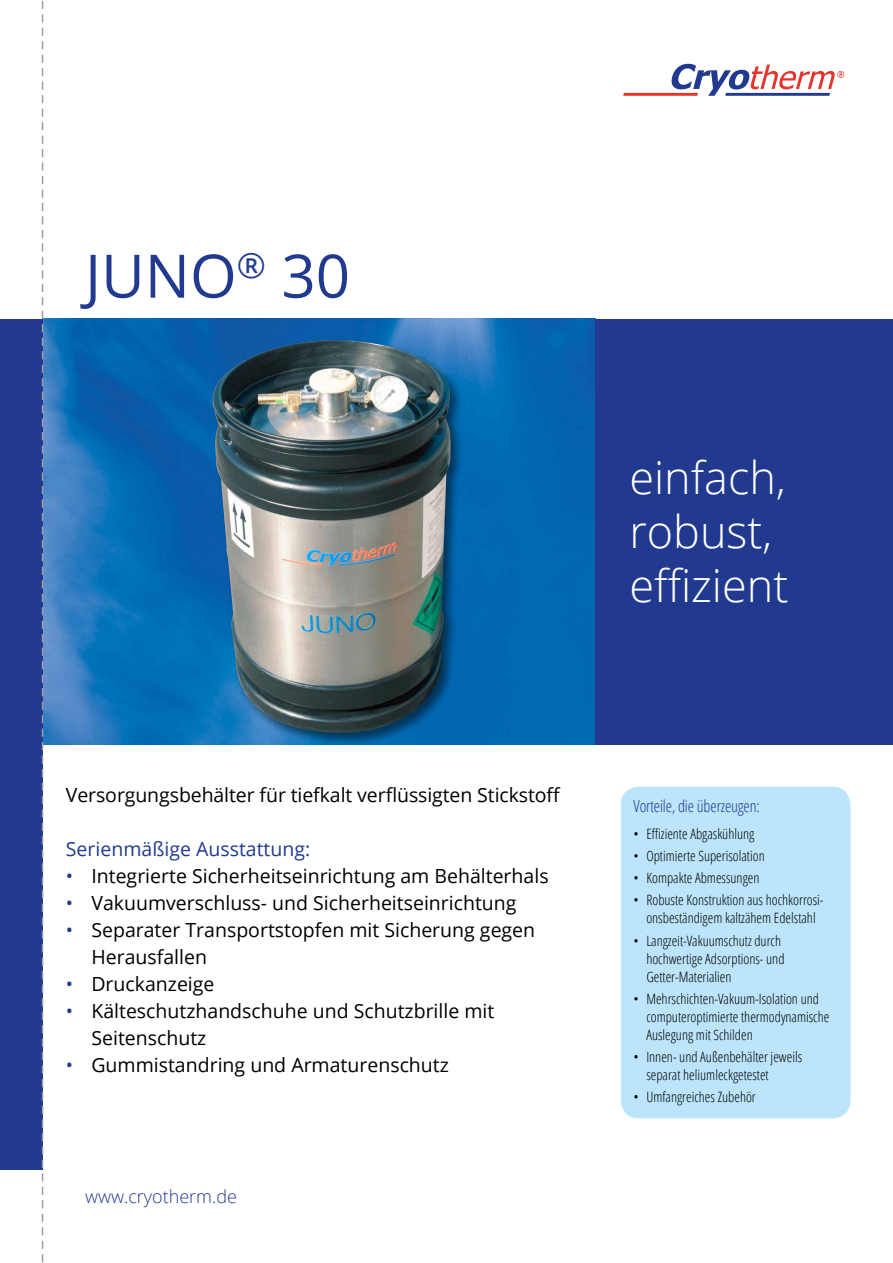
<style>
.page{position:relative;width:893px;height:1263px;background:#fff}
.page>*{position:absolute;margin:0;border:0;box-sizing:border-box;transform-origin:0 0}
.t1{font:60px "Open Sans";color:#213a8f}
.t2{font:300 45px/54px "Open Sans";color:#fff}
.t3{font:19.5px/27px "Open Sans";color:#000}
.t4{font:19.5px "Open Sans";color:#213a8f}
.t5{font:300 18px "Open Sans";color:#213a8f}
.t6{font:300 condensed 16.5px "Open Sans";letter-spacing:-.01em;color:#213a8f}
.t7{font:300 condensed 14.25px/18px "Open Sans";color:#000}
.s1{font-weight:300;font-stretch:condensed;color:#213a8f}
</style>
<div class="page">
<img style="left:43px;top:319px;width:552px;height:425px">
<div style="left:0;top:319px;width:43px;height:850px;background:#213a8f"></div>
<div style="left:595px;top:319px;width:298px;height:425px;background:#213a8f"></div>
<svg style="left:42px;top:0;width:1px;height:1263px"></svg>
<svg style="left:623px;top:64px;width:221px;height:32px"></svg>
<div style="left:211px;top:338px;width:254px;height:409px;background:#000;opacity:.5"></div>
<img style="left:212px;top:340px;width:240px;height:393px">
<div style="left:621px;top:787px;width:229px;height:331px;background:#bce4fa;border-radius:18px"></div>
<h1 class="t1" style="left:85px;top:235px;width:267px">JUNO<sup>®</sup> 30</h1>
<h2 class="t2" style="left:629px;top:450px;width:161px">einfach, robust, effizient</h2>
<h3 class="t3" style="left:66px;top:780px;width:496px">Versorgungsbehälter für tiefkalt verflüssigten Stickstoff</h3>
<h3 class="t4" style="left:66px;top:835px;width:246px">Serienmäßige Ausstattung:</h3>
<h3 class="t3" style="left:66px;top:861px;width:484px"><span class="s1">•</span> Integrierte Sicherheitseinrichtung am Behälterhals</h3>
<h3 class="t3" style="left:66px;top:888px;width:452px"><span class="s1">•</span> Vakuumverschluss- und Sicherheitseinrichtung</h3>
<h3 class="t3" style="left:91px;top:915px;width:445px;text-indent:-26px"><span class="s1">•</span> Separater Transportstopfen mit Sicherung gegen<br>Herausfallen</h3>
<h3 class="t3" style="left:66px;top:969px;width:150px"><span class="s1">•</span> Druckanzeige</h3>
<h3 class="t3" style="left:91px;top:996px;width:404px;text-indent:-26px"><span class="s1">•</span> Kälteschutzhandschuhe und Schutzbrille mit<br>Seitenschutz</h3>
<h3 class="t3" style="left:66px;top:1051px;width:384px"><span class="s1">•</span> Gummistandring und Armaturenschutz</h3>
<p class="t5" style="left:85px;top:1184px;width:153px">www.cryotherm.de</p>
<p class="t6" style="left:634px;top:795px;width:128px">Vorteile, die überzeugen:</p>
<p class="t7" style="left:634px;top:824px;width:122px">• Effiziente Abgaskühlung</p>
<p class="t7" style="left:634px;top:846px;width:133px">• Optimierte Superisolation</p>
<p class="t7" style="left:634px;top:868px;width:127px">• Kompakte Abmessungen</p>
<p class="t7" style="left:634px;top:891px;width:191px;text-align:center">• Robuste Konstruktion aus hochkorrosi&shy;onsbeständigem kaltzähem Edelstahl</p>
<p class="t7" style="left:646px;top:931px;width:140px;text-indent:-13px">• Langzeit-Vakuumschutz durch hochwertige Adsorptions- und<br>Getter-Materialien</p>
<p class="t7" style="left:646px;top:989px;width:184px;text-indent:-13px">• Mehrschichten-Vakuum-Isolation und computeroptimierte thermodynamische<br>Auslegung mit Schilden</p>
<p class="t7" style="left:646px;top:1047px;width:157px;text-indent:-13px">• Innen- und Außenbehälter jeweils separat heliumleckgetestet</p>
<p class="t7" style="left:634px;top:1088px;width:124px">• Umfangreiches Zubehör</p>
</div>
